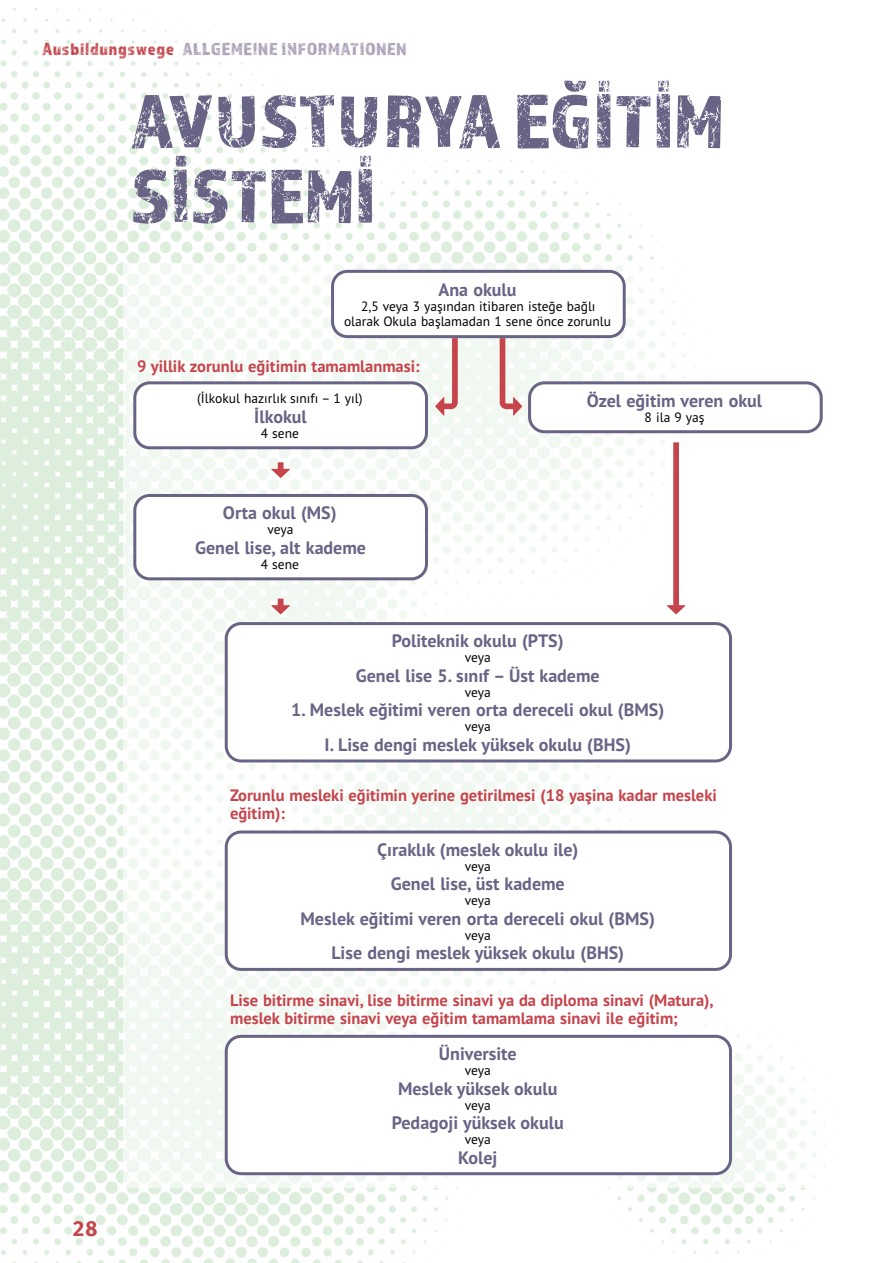
<style>
.page{position:relative;width:893px;height:1263px;background:#fff}
.page>*{position:absolute;margin:0;border:0;box-sizing:border-box;transform-origin:0 0}
.H2_Headlines_H2_Kapitel_TR{font:78px/75px "Almaq Rough";letter-spacing:.01em;color:#696385}
.t1{font:700 21px "Fira Mono";color:#c6444c}
.H3_Headlines_H3_Bildungssystem_TR{font:700 18px "PT Sans Pro";color:#696385}
.t2{font:18px "Almaq Rough";letter-spacing:.04em;color:#ada2b8}
.t3{font:18px "Almaq Rough";letter-spacing:.04em;color:#c6444c}
.H3_Headlines_H3_Kapitel_Kein_Einzug_Rot_{font:700 16.5px/18px "PT Sans Pro";color:#c6444c}
.P_Grundtexte_P_Bildungssystem_TR{font:13.5px/15px "PT Sans Pro";color:#000;text-align:center}
</style>
<div class="page">
<img style="left:0;top:8px;width:836px;height:1255px">
<div style="left:123px;top:264px;width:708px;height:924px;background:linear-gradient(to right,#f5f9f5,#fff)"></div>
<div style="left:135px;top:383px;width:291px;height:65px;background:#fff;border-radius:15px"></div>
<div style="left:133px;top:381px;width:295px;height:68px;border:3px solid #696385;border-radius:15px"></div>
<div style="left:333px;top:271px;width:291px;height:66px;background:#fff;border-radius:15px"></div>
<div style="left:331px;top:270px;width:295px;height:68px;border:3px solid #696385;border-radius:15px"></div>
<div style="left:530px;top:383px;width:291px;height:49px;background:#fff;border-radius:15px"></div>
<div style="left:528px;top:381px;width:295px;height:52px;border:3px solid #696385;border-radius:15px"></div>
<div style="left:226px;top:624px;width:504px;height:137px;background:#fff;border-radius:15px"></div>
<div style="left:225px;top:622px;width:507px;height:140px;border:3px solid #696385;border-radius:15px"></div>
<div style="left:226px;top:832px;width:504px;height:137px;background:#fff;border-radius:15px"></div>
<div style="left:225px;top:830px;width:507px;height:141px;border:3px solid #696385;border-radius:15px"></div>
<div style="left:226px;top:1036px;width:504px;height:138px;background:#fff;border-radius:15px"></div>
<div style="left:225px;top:1035px;width:507px;height:140px;border:3px solid #696385;border-radius:15px"></div>
<div style="left:135px;top:495px;width:291px;height:84px;background:#fff;border-radius:15px"></div>
<div style="left:133px;top:494px;width:295px;height:86px;border:3px solid #696385;border-radius:15px"></div>
<svg style="left:500px;top:338px;width:22px;height:78px"></svg>
<svg style="left:435px;top:338px;width:23px;height:78px"></svg>
<svg style="left:271px;top:462px;width:19px;height:16px"></svg>
<svg style="left:667px;top:442px;width:18px;height:172px"></svg>
<svg style="left:271px;top:599px;width:19px;height:15px"></svg>
<p class="t3" style="left:43px;top:38px;width:133px">Ausbildungswege</p>
<p class="t2" style="left:183px;top:38px;width:225px">ALLGEMEINE INFORMATIONEN</p>
<h2 class="H2_Headlines_H2_Kapitel_TR" style="left:132px;top:82px;width:594px">AVUSTURYA EĞİTİM<br>SİSTEMİ</h2>
<h3 class="H3_Headlines_H3_Bildungssystem_TR" style="left:439px;top:278px;width:80px">Ana okulu</h3>
<p class="P_Grundtexte_P_Bildungssystem_TR" style="left:344px;top:298px;width:269px">2,5 veya 3 yaşından itibaren isteğe bağlı olarak Okula başlamadan 1 sene önce zorunlu</p>
<h3 class="H3_Headlines_H3_Kapitel_Kein_Einzug_Rot_" style="left:137px;top:357px;width:284px">9 yillik zorunlu eğitimin tamamlanmasi:</h3>
<p class="P_Grundtexte_P_Bildungssystem_TR" style="left:197px;top:391px;width:167px">(İlkokul hazırlık sınıfı – 1 yıl)</p>
<h3 class="H3_Headlines_H3_Bildungssystem_TR" style="left:254px;top:405px;width:54px">İlkokul</h3>
<p class="P_Grundtexte_P_Bildungssystem_TR" style="left:261px;top:425px;width:40px">4 sene</p>
<h3 class="H3_Headlines_H3_Bildungssystem_TR" style="left:223px;top:501px;width:115px">Orta okul (MS)</h3>
<p class="P_Grundtexte_P_Bildungssystem_TR" style="left:268px;top:522px;width:27px">veya</p>
<h3 class="H3_Headlines_H3_Bildungssystem_TR" style="left:195px;top:536px;width:172px">Genel lise, alt kademe</h3>
<p class="P_Grundtexte_P_Bildungssystem_TR" style="left:261px;top:556px;width:40px">4 sene</p>
<h3 class="H3_Headlines_H3_Bildungssystem_TR" style="left:587px;top:388px;width:177px">Özel eğitim veren okul</h3>
<p class="P_Grundtexte_P_Bildungssystem_TR" style="left:645px;top:409px;width:61px">8 ila 9 yaş</p>
<h3 class="H3_Headlines_H3_Bildungssystem_TR" style="left:392px;top:629px;width:173px">Politeknik okulu (PTS)</h3>
<p class="P_Grundtexte_P_Bildungssystem_TR" style="left:465px;top:650px;width:27px">veya</p>
<h3 class="H3_Headlines_H3_Bildungssystem_TR" style="left:356px;top:664px;width:245px">Genel lise 5. sınıf – Üst kademe</h3>
<p class="P_Grundtexte_P_Bildungssystem_TR" style="left:465px;top:684px;width:27px">veya</p>
<h3 class="H3_Headlines_H3_Bildungssystem_TR" style="left:291px;top:698px;width:374px">1. Meslek eğitimi veren orta dereceli okul (BMS)</h3>
<p class="P_Grundtexte_P_Bildungssystem_TR" style="left:465px;top:719px;width:27px">veya</p>
<h3 class="H3_Headlines_H3_Bildungssystem_TR" style="left:325px;top:733px;width:308px">I. Lise dengi meslek yüksek okulu (BHS)</h3>
<h3 class="H3_Headlines_H3_Kapitel_Kein_Einzug_Rot_" style="left:230px;top:786px;width:488px">Zorunlu mesleki eğitimin yerine getirilmesi (18 yaşina kadar mesleki eğitim):</h3>
<h3 class="H3_Headlines_H3_Bildungssystem_TR" style="left:377px;top:838px;width:203px">Çıraklık (meslek okulu ile)</h3>
<p class="P_Grundtexte_P_Bildungssystem_TR" style="left:465px;top:858px;width:27px">veya</p>
<h3 class="H3_Headlines_H3_Bildungssystem_TR" style="left:391px;top:872px;width:176px">Genel lise, üst kademe</h3>
<p class="P_Grundtexte_P_Bildungssystem_TR" style="left:465px;top:893px;width:27px">veya</p>
<h3 class="H3_Headlines_H3_Bildungssystem_TR" style="left:301px;top:907px;width:356px">Meslek eğitimi veren orta dereceli okul (BMS)</h3>
<p class="P_Grundtexte_P_Bildungssystem_TR" style="left:465px;top:927px;width:27px">veya</p>
<h3 class="H3_Headlines_H3_Bildungssystem_TR" style="left:331px;top:941px;width:294px">Lise dengi meslek yüksek okulu (BHS)</h3>
<h3 class="H3_Headlines_H3_Kapitel_Kein_Einzug_Rot_" style="left:230px;top:991px;width:485px">Lise bitirme sinavi, lise bitirme sinavi ya da diploma sinavi (Matura), meslek bitirme sinavi veya eğitim tamamlama sinavi ile eğitim;</h3>
<p class="t1" style="left:72px;top:1214px;width:27px">28</p>
<h3 class="H3_Headlines_H3_Bildungssystem_TR" style="left:439px;top:1042px;width:79px">Üniversite</h3>
<p class="P_Grundtexte_P_Bildungssystem_TR" style="left:465px;top:1062px;width:27px">veya</p>
<h3 class="H3_Headlines_H3_Bildungssystem_TR" style="left:398px;top:1076px;width:161px">Meslek yüksek okulu</h3>
<p class="P_Grundtexte_P_Bildungssystem_TR" style="left:465px;top:1097px;width:27px">veya</p>
<h3 class="H3_Headlines_H3_Bildungssystem_TR" style="left:392px;top:1111px;width:173px">Pedagoji yüksek okulu</h3>
<p class="P_Grundtexte_P_Bildungssystem_TR" style="left:465px;top:1131px;width:27px">veya</p>
<h3 class="H3_Headlines_H3_Bildungssystem_TR" style="left:458px;top:1145px;width:41px">Kolej</h3>
</div>
